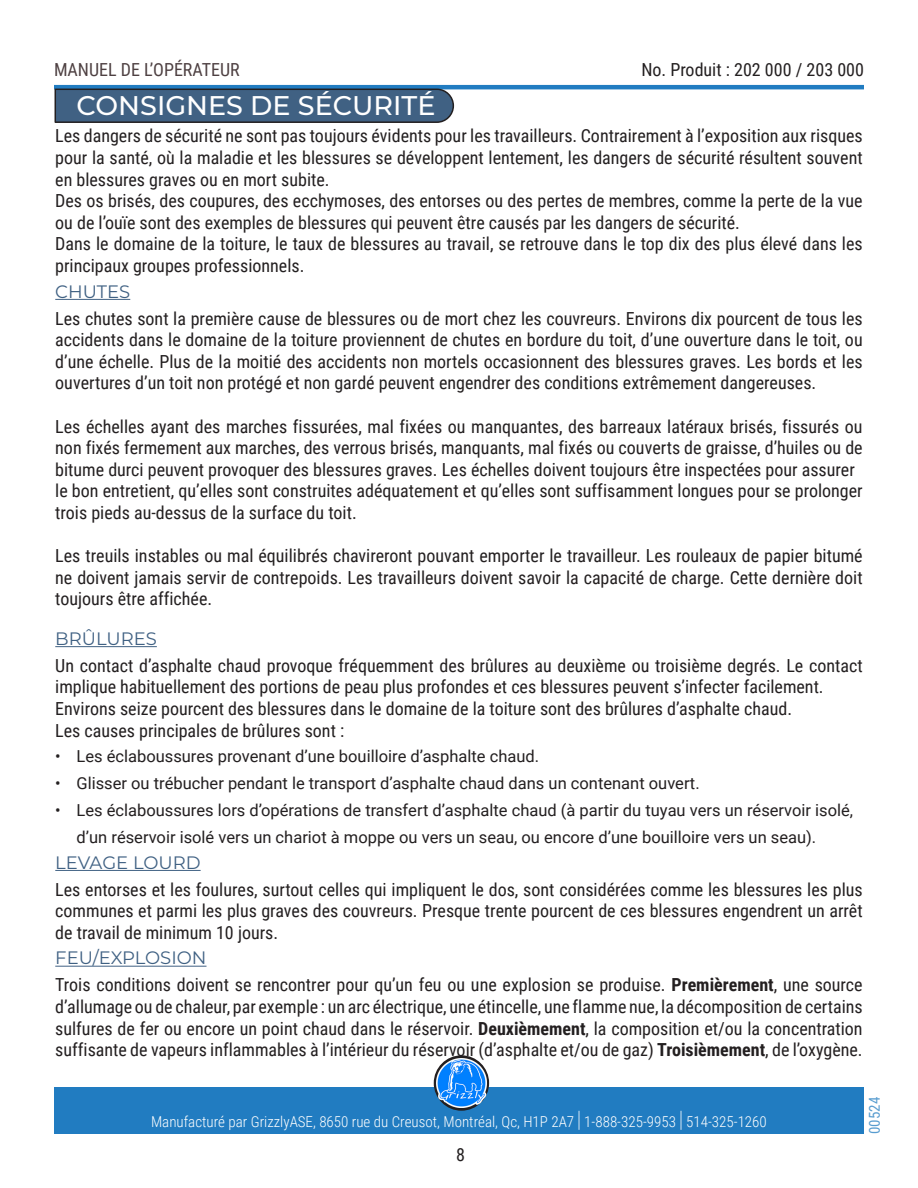
<style>
.page{position:relative;width:918px;height:1188px;background:#fff}
.page>*{position:absolute;margin:0;border:0;box-sizing:border-box;transform-origin:0 0}
.Titre1{font:500 27px "Montserrat";color:#fff}
.t1{font:18px/21.6px "Roboto Condensed";color:#231f20;text-align:justify}
.Titre2{font:18px "Montserrat";color:#406183}
.t2{font:18px "Roboto Condensed";color:#130003}
.t3{font:16.5px/27px "Roboto";color:#231f20}
.t4{font:300 15px "Roboto Condensed";color:#fff}
.t5{font:15px "Roboto Condensed";color:#217cc0}
.s1{font-weight:700}
.s2{font-size:22.5px}
</style>
<div class="page">
<hr style="left:54px;top:85px;width:810px;height:4px;background:#217cc1">
<div style="left:54px;top:1088px;width:810px;height:46px;background:#217cc1"></div>
<svg style="left:434px;top:1055px;width:55px;height:56px"></svg>
<img style="left:437px;top:1058px;width:49px;height:50px">
<hr style="left:55px;top:646px;width:102px;height:1px;background:#406183">
<hr style="left:55px;top:299px;width:75px;height:1px;background:#406183">
<hr style="left:55px;top:870px;width:146px;height:1px;background:#406183">
<hr style="left:55px;top:966px;width:152px;height:1px;background:#406183">
<svg style="left:54px;top:88px;width:401px;height:35px;background:#3f5d7c"></svg>
<p class="t2" style="left:54px;top:57px;width:187px">MANUEL DE L’OPÉRATEUR</p>
<p class="t1" style="left:641px;top:58px;width:224px">No. Produit : 202 000 / 203 000</p>
<p class="Titre1" style="left:77px;top:87px;width:360px">CONSIGNES DE SÉCURITÉ</p>
<p class="t1" style="left:55px;top:125px;width:809px">Les dangers de sécurité ne sont pas toujours évidents pour les travailleurs. Contrairement à l’exposition aux risques pour la santé, où la maladie et les blessures se développent lentement, les dangers de sécurité résultent souvent en blessures graves ou en mort subite.</p>
<p class="t1" style="left:55px;top:189px;width:809px">Des os brisés, des coupures, des ecchymoses, des entorses ou des pertes de membres, comme la perte de la vue ou de l’ouïe sont des exemples de blessures qui peuvent être causés par les dangers de sécurité.</p>
<p class="t1" style="left:55px;top:233px;width:809px">Dans le domaine de la toiture, le taux de blessures au travail, se retrouve dans le top dix des plus élevé dans les principaux groupes professionnels.</p>
<p class="Titre2" style="left:55px;top:279px;width:77px">CHUTES</p>
<p class="t1" style="left:55px;top:307px;width:809px">Les chutes sont la première cause de blessures ou de mort chez les couvreurs. Environs dix pourcent de tous les accidents dans le domaine de la toiture proviennent de chutes en bordure du toit, d’une ouverture dans le toit, ou d’une échelle. Plus de la moitié des accidents non mortels occasionnent des blessures graves. Les bords et les ouvertures d’un toit non protégé et non gardé peuvent engendrer des conditions extrêmement dangereuses.</p>
<p class="t1" style="left:55px;top:415px;width:809px">Les échelles ayant des marches fissurées, mal fixées ou manquantes, des barreaux latéraux brisés, fissurés ou non fixés fermement aux marches, des verrous brisés, manquants, mal fixés ou couverts de graisse, d’huiles ou de bitume durci peuvent provoquer des blessures graves. Les échelles doivent toujours être inspectées pour assurer</p>
<p class="t1" style="left:55px;top:480px;width:809px">le bon entretient, qu’elles sont construites adéquatement et qu’elles sont suffisamment longues pour se prolonger trois pieds au-dessus de la surface du toit.</p>
<p class="t1" style="left:55px;top:544px;width:809px">Les treuils instables ou mal équilibrés chavireront pouvant emporter le travailleur. Les rouleaux de papier bitumé ne doivent jamais servir de contrepoids. Les travailleurs doivent savoir la capacité de charge. Cette dernière doit toujours être affichée.</p>
<p class="Titre2" style="left:55px;top:626px;width:103px">BRÛLURES</p>
<p class="t1" style="left:55px;top:654px;width:809px">Un contact d’asphalte chaud provoque fréquemment des brûlures au deuxième ou troisième degrés. Le contact implique habituellement des portions de peau plus profondes et ces blessures peuvent s’infecter facilement.</p>
<p class="t1" style="left:55px;top:697px;width:738px">Environs seize pourcent des blessures dans le domaine de la toiture sont des brûlures d’asphalte chaud.</p>
<p class="t1" style="left:55px;top:719px;width:291px">Les causes principales de brûlures sont :</p>
<p class="t3" style="left:55px;top:742px;width:485px">• Les éclaboussures provenant d’une bouilloire d’asphalte chaud.</p>
<p class="t3" style="left:55px;top:769px;width:646px">• Glisser ou trébucher pendant le transport d’asphalte chaud dans un contenant ouvert.</p>
<p class="t3" style="left:77px;top:796px;width:778px;text-indent:-21px">• Les éclaboussures lors d’opérations de transfert d’asphalte chaud (à partir du tuyau vers un réservoir isolé, d’un réservoir isolé vers un chariot à moppe ou vers un seau, ou encore d’une bouilloire vers un seau).</p>
<p class="Titre2" style="left:55px;top:850px;width:147px">LEVAGE LOURD</p>
<p class="t1" style="left:55px;top:878px;width:809px">Les entorses et les foulures, surtout celles qui impliquent le dos, sont considérées comme les blessures les plus communes et parmi les plus graves des couvreurs. Presque trente pourcent de ces blessures engendrent un arrêt de travail de minimum 10 jours.</p>
<p class="Titre2" style="left:55px;top:946px;width:153px">FEU/EXPLOSION</p>
<p class="t1" style="left:55px;top:974px;width:809px">Trois conditions doivent se rencontrer pour qu’un feu ou une explosion se produise. <span class="s1">Premièrement</span>, une source d’allumage ou de chaleur, par exemple : un arc électrique, une étincelle, une flamme nue, la décomposition de certains sulfures de fer ou encore un point chaud dans le réservoir. <span class="s1">Deuxièmement</span>, la composition et/ou la concentration suffisante de vapeurs inflammables à l’intérieur du réservoir (d’asphalte et/ou de gaz) <span class="s1">Troisièmement</span>, de l’oxygène.</p>
<p class="t4" style="left:151px;top:1111px;width:617px">Manufacturé par GrizzlyASE, 8650 rue du Creusot, Montréal, Qc, H1P 2A7 <span class="s2">|</span> 1-888-325-9953 <span class="s2">|</span> 514-325-1260</p>
<p class="t1" style="left:456px;top:1144px;width:10px">8</p>
<p class="t5" style="left:864px;top:1134px;width:39px;rotate:-90deg">00524</p>
</div>
